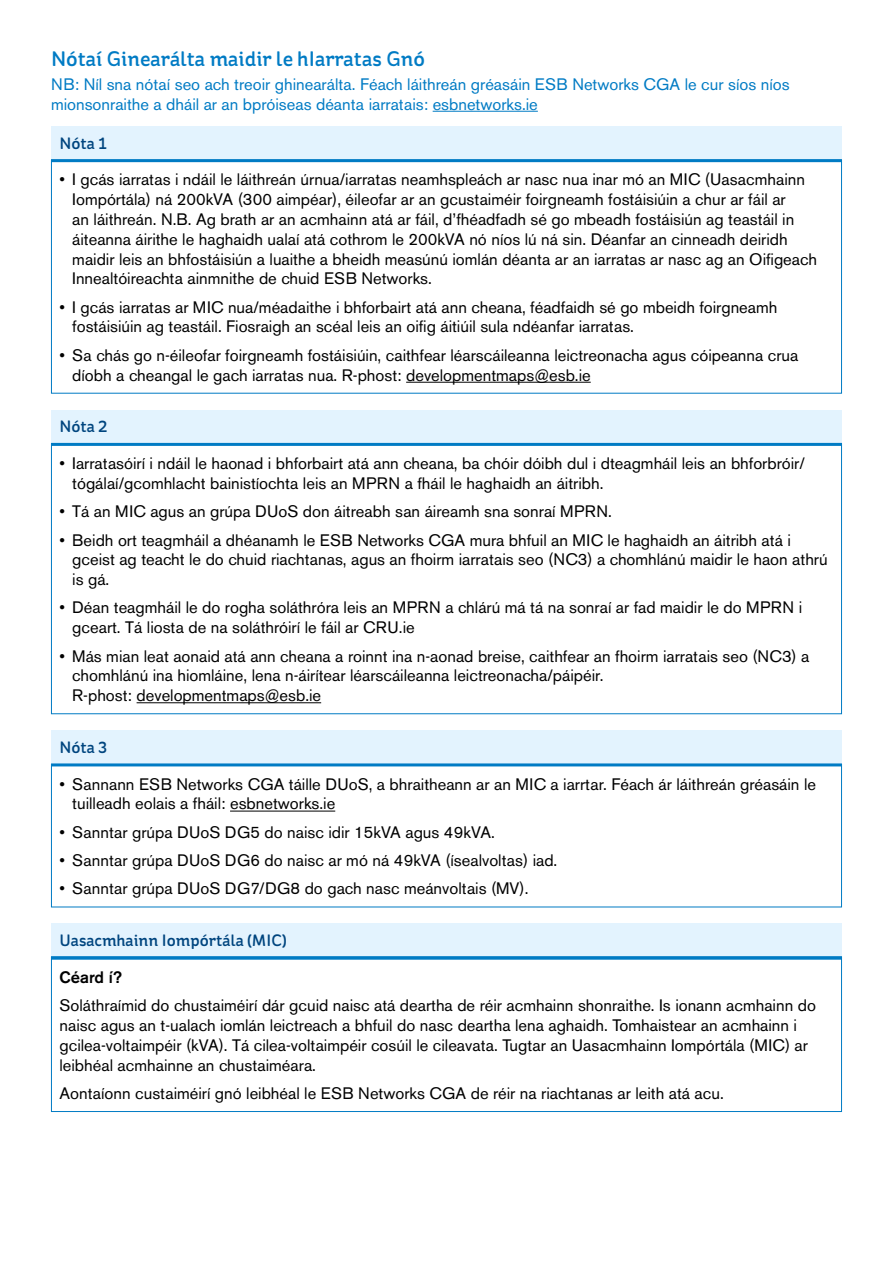
<style>
.page{position:relative;width:893px;height:1263px;background:#fff}
.page>*{position:absolute;margin:0;border:0;box-sizing:border-box;transform-origin:0 0}
.Request_for_text{font:500 21px "St Ryde";color:#007bc4}
.Question_text{font:16.5px/19.8px "Akzidenz Grotesk BE";color:#000}
.Body_Text_Full_out{font:16.5px/19.8px "Akzidenz Grotesk BE";color:#007bc4}
.Question_Head{font:500 16.5px "St Ryde";color:#00457f}
.SubHead{font:500 16.5px "Akzidenz Grotesk BE";color:#000}
</style>
<div class="page">
<hr style="left:433px;top:111px;width:105px;height:1px;background:#007bc4">
<div style="left:51px;top:126px;width:791px;height:35px;background:#e3f3fe"></div>
<hr style="left:51px;top:159px;width:791px;height:3px;background:#007bc4">
<div style="left:51px;top:160px;width:791px;height:234px;border:1px solid #007bc4"></div>
<hr style="left:406px;top:382px;width:185px;height:1px;background:#000">
<div style="left:51px;top:410px;width:791px;height:34px;background:#e3f3fe"></div>
<hr style="left:51px;top:443px;width:791px;height:3px;background:#007bc4">
<hr style="left:137px;top:702px;width:184px;height:1px;background:#000">
<div style="left:51px;top:731px;width:791px;height:34px;background:#e3f3fe"></div>
<hr style="left:51px;top:763px;width:791px;height:3px;background:#007bc4">
<div style="left:51px;top:764px;width:791px;height:143px;border:1px solid #007bc4"></div>
<hr style="left:230px;top:811px;width:105px;height:1px;background:#000">
<div style="left:51px;top:924px;width:791px;height:34px;background:#e3f3fe"></div>
<hr style="left:51px;top:957px;width:791px;height:3px;background:#007bc4">
<div style="left:51px;top:957px;width:791px;height:155px;border:1px solid #007bc4"></div>
<hr style="left:51px;top:956px;width:791px;height:1px;background:#007bc4">
<h2 class="Request_for_text" style="left:51px;top:46px;width:375px">Nótaí Ginearálta maidir le hIarratas Gnó</h2>
<p class="Body_Text_Full_out" style="left:51px;top:74px;width:740px">NB: Níl sna nótaí seo ach treoir ghinearálta. Féach láithreán gréasáin ESB Networks CGA le cur síos níos mionsonraithe a dháil ar an bpróiseas déanta iarratais: esbnetworks.ie</p>
<h2 class="Question_Head" style="left:60px;top:133px;width:49px">Nóta 1</h2>
<p class="Question_text" style="left:72px;top:170px;width:746px;text-indent:-13px">• I gcás iarratas i ndáil le láithreán úrnua/iarratas neamhspleách ar nasc nua inar mó an MIC (Uasacmhainn Iompórtála) ná 200kVA (300 aimpéar), éileofar ar an gcustaiméir foirgneamh fostáisiúin a chur ar fáil ar<br>an láithreán. N.B. Ag brath ar an acmhainn atá ar fáil, d’fhéadfadh sé go mbeadh fostáisiún ag teastáil in áiteanna áirithe le haghaidh ualaí atá cothrom le 200kVA nó níos lú ná sin. Déanfar an cinneadh deiridh maidir leis an bhfostáisiún a luaithe a bheidh measúnú iomlán déanta ar an iarratas ar nasc ag an Oifigeach Innealtóireachta ainmnithe de chuid ESB Networks.</p>
<p class="Question_text" style="left:72px;top:297px;width:707px;text-indent:-13px">• I gcás iarratas ar MIC nua/méadaithe i bhforbairt atá ann cheana, féadfaidh sé go mbeidh foirgneamh fostáisiúin ag teastáil. Fiosraigh an scéal leis an oifig áitiúil sula ndéanfar iarratas.</p>
<p class="Question_text" style="left:72px;top:345px;width:728px;text-indent:-13px">• Sa chás go n-éileofar foirgneamh fostáisiúin, caithfear léarscáileanna leictreonacha agus cóipeanna crua díobh a cheangal le gach iarratas nua. R-phost: developmentmaps@esb.ie</p>
<h2 class="Question_Head" style="left:60px;top:417px;width:49px">Nóta 2</h2>
<p class="Question_text" style="left:72px;top:453px;width:734px;text-indent:-13px">• Iarratasóirí i ndáil le haonad i bhforbairt atá ann cheana, ba chóir dóibh dul i dteagmháil leis an bhforbróir/ tógálaí/gcomhlacht bainistíochta leis an MPRN a fháil le haghaidh an áitribh.</p>
<p class="Question_text" style="left:60px;top:502px;width:554px">• Tá an MIC agus an grúpa DUoS don áitreabh san áireamh sna sonraí MPRN.</p>
<p class="Question_text" style="left:72px;top:530px;width:757px;text-indent:-13px">• Beidh ort teagmháil a dhéanamh le ESB Networks CGA mura bhfuil an MIC le haghaidh an áitribh atá i gceist ag teacht le do chuid riachtanas, agus an fhoirm iarratais seo (NC3) a chomhlánú maidir le haon athrú is gá.</p>
<p class="Question_text" style="left:72px;top:598px;width:731px;text-indent:-13px">• Déan teagmháil le do rogha soláthróra leis an MPRN a chlárú má tá na sonraí ar fad maidir le do MPRN i gceart. Tá liosta de na soláthróirí le fáil ar CRU.ie</p>
<p class="Question_text" style="left:72px;top:646px;width:739px;text-indent:-13px">• Más mian leat aonaid atá ann cheana a roinnt ina n-aonad breise, caithfear an fhoirm iarratais seo (NC3) a chomhlánú ina hiomláine, lena n-áirítear léarscáileanna leictreonacha/páipéir.<br>R-phost: developmentmaps@esb.ie</p>
<h2 class="Question_Head" style="left:60px;top:737px;width:49px">Nóta 3</h2>
<p class="Question_text" style="left:72px;top:774px;width:745px;text-indent:-13px">• Sannann ESB Networks CGA táille DUoS, a bhraitheann ar an MIC a iarrtar. Féach ár láithreán gréasáin le tuilleadh eolais a fháil: esbnetworks.ie</p>
<p class="Question_text" style="left:60px;top:822px;width:437px">• Sanntar grúpa DUoS DG5 do naisc idir 15kVA agus 49kVA.</p>
<p class="Question_text" style="left:60px;top:850px;width:499px">• Sanntar grúpa DUoS DG6 do naisc ar mó ná 49kVA (ísealvoltas) iad.</p>
<p class="Question_text" style="left:60px;top:879px;width:470px">• Sanntar grúpa DUoS DG7/DG8 do gach nasc meánvoltais (MV).</p>
<h2 class="Question_Head" style="left:60px;top:930px;width:228px">Uasacmhainn Iompórtála (MIC)</h2>
<h3 class="SubHead" style="left:60px;top:967px;width:64px">Céard í?</h3>
<p class="Question_text" style="left:60px;top:995px;width:758px">Soláthraímid do chustaiméirí dár gcuid naisc atá deartha de réir acmhainn shonraithe. Is ionann acmhainn do naisc agus an t-ualach iomlán leictreach a bhfuil do nasc deartha lena aghaidh. Tomhaistear an acmhainn i gcilea-voltaimpéir (kVA). Tá cilea-voltaimpéir cosúil le cileavata. Tugtar an Uasacmhainn Iompórtála (MIC) ar leibhéal acmhainne an chustaiméara.</p>
<p class="Question_text" style="left:60px;top:1083px;width:666px">Aontaíonn custaiméirí gnó leibhéal le ESB Networks CGA de réir na riachtanas ar leith atá acu.</p>
</div>
